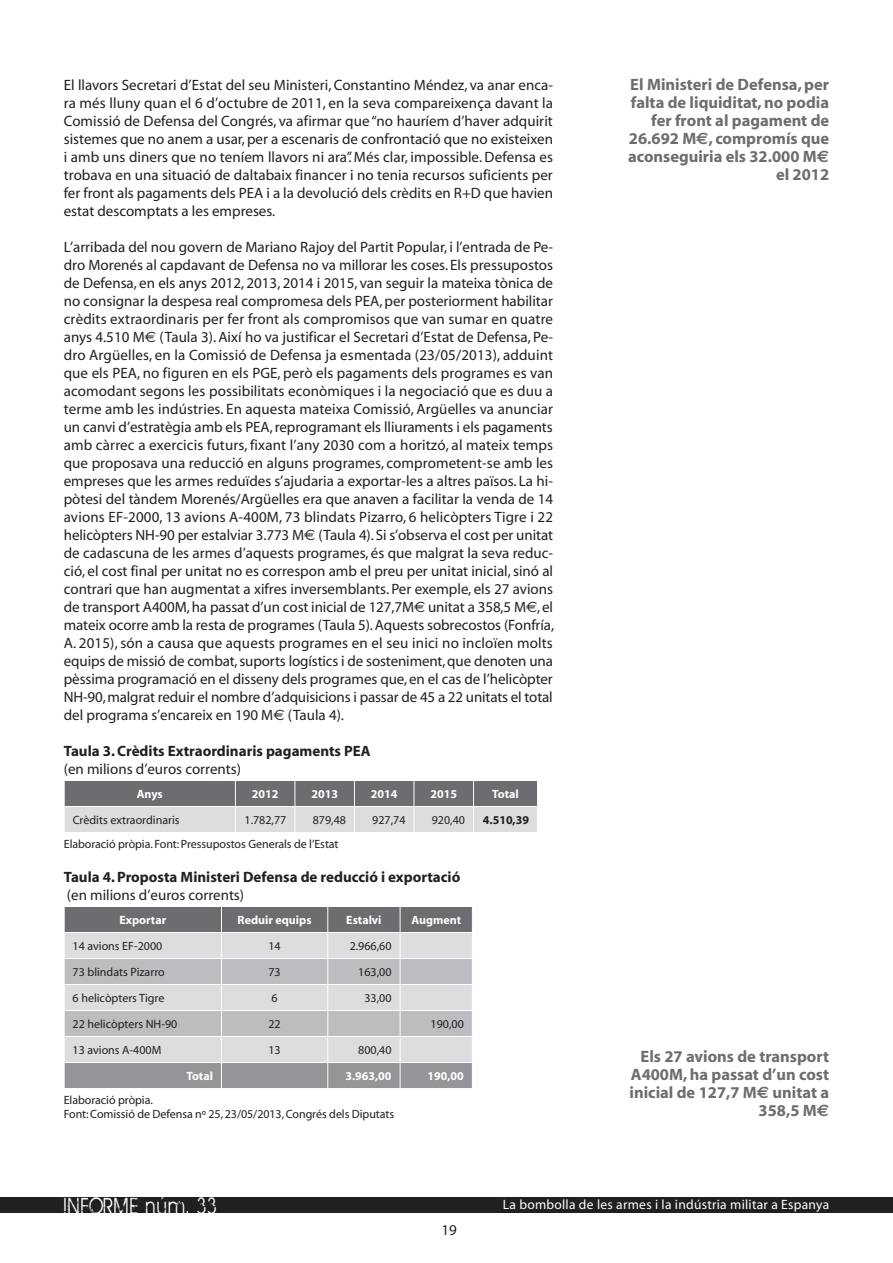
<style>
.page{position:relative;width:893px;height:1263px;background:#fff}
.page>*{position:absolute;margin:0;border:0;box-sizing:border-box;transform-origin:0 0}
.t1{font:25.2px "BIRTHOFAHERO";letter-spacing:.1em;color:#fff;scale:.83 1}
.t2{font:700 16.5px/18px "Myriad";color:#6c6d70;text-align:right}
.t3{font:15px/18px "Myriad";color:#231f20;text-align:justify}
.t4{font:700 15px "Myriad";color:#231f20}
.t5{font:13.5px "Myriad";letter-spacing:.02em;color:#fff}
.t6{font:12px/14.4px "Myriad";color:#231f20}
.t7{font:700 12px "Myriad";color:#fff}
.t8{font:700 12px "Myriad";color:#231f20}
.s1{font-family:"Euro Sans"}
</style>
<div class="page">
<div style="left:0;top:1197px;width:893px;height:16px;background:#231f20"></div>
<svg style="left:64px;top:780px;width:473px;height:52px;background:#a8a9ab"></svg>
<svg style="left:64px;top:906px;width:408px;height:182px;background:#bcbdc0"></svg>
<p class="t3" style="left:64px;top:77px;width:491px">El llavors Secretari d’Estat del seu Ministeri, Constantino Méndez, va anar enca&shy;ra més lluny quan el 6 d’octubre de 2011, en la seva compareixença davant la Comissió de Defensa del Congrés, va afirmar que “no hauríem d’haver adquirit sistemes que no anem a usar, per a escenaris de confrontació que no existeixen i amb uns diners que no teníem llavors ni ara”. Més clar, impossible. Defensa es trobava en una situació de daltabaix financer i no tenia recursos suficients per fer front als pagaments dels PEA</p>
<p class="t3" style="left:64px;top:185px;width:491px;text-indent:203px">i a la devolució dels crèdits en R+D que havien estat descomptats a les empreses.</p>
<p class="t3" style="left:64px;top:239px;width:492px">L’arribada del nou govern de Mariano Rajoy del Partit Popular, i l’entrada de Pe&shy;dro Morenés al capdavant de Defensa no va millorar les coses. Els pressupostos de Defensa, en els anys 2012, 2013, 2014 i 2015, van seguir la mateixa tònica de no consignar la despesa real compromesa dels PEA, per posteriorment habilitar crèdits extraordinaris per fer front als compromisos que van sumar en quatre anys 4.510 M<span class="s1">€</span> (Taula 3). Així ho va justificar el Secretari d’Estat de Defensa, Pe&shy;dro Argüelles, en la Comissió de Defensa ja esmentada (23/05/2013), adduint que els PEA, no figuren en els PGE, però els pagaments dels programes es van acomodant segons les possibilitats econòmiques i la negociació que es duu a terme amb les indústries. En aquesta mateixa Comissió, Argüelles va anunciar un canvi d’estratègia amb els PEA, reprogramant els lliuraments i els pagaments amb càrrec a exercicis futurs, fixant l’any 2030 com a horitzó, al mateix temps que proposava una reducció en alguns programes, comprometent-se amb les empreses que les armes reduïdes s’ajudaria a exportar-les a altres països. La hi&shy;pòtesi del tàndem Morenés/Argüelles era que anaven a facilitar la venda de 14 avions EF-2000, 13 avions A-400M, 73 blindats Pizarro, 6 helicòpters Tigre i 22 helicòpters NH-90 per estalviar 3.773 M<span class="s1">€</span> (Taula 4). Si s’observa el cost per unitat de cadascuna de les armes d’aquests programes, és que malgrat la seva reduc&shy;ció, el cost final per unitat no es correspon amb el preu per unitat inicial, sinó al contrari que han augmentat a xifres inversemblants. Per exemple, els 27 avions de transport A400M, ha passat d’un cost inicial de 127,7M<span class="s1">€</span> unitat a 358,5 M<span class="s1">€</span>, el mateix ocorre amb la resta de programes (Taula 5). Aquests sobrecostos (Fonfría, A. 2015), són a causa que aquests programes en el seu inici no incloïen molts equips de missió de combat, suports logístics i de sosteniment, que denoten una pèssima programació en el disseny dels programes que, en el cas de l’helicòpter NH-90, malgrat reduir el nombre d’adquisicions i passar de 45 a 22 unitats el total del programa s’encareix en 190 M<span class="s1">€</span> (Taula 4).</p>
<p class="t4" style="left:64px;top:743px;width:308px">Taula 3. Crèdits Extraordinaris pagaments PEA</p>
<p class="t3" style="left:64px;top:761px;width:179px">(en milions d’euros corrents)</p>
<p class="t7" style="left:137px;top:788px;width:27px">Anys</p>
<p class="t7" style="left:252px;top:788px;width:28px">2012</p>
<p class="t7" style="left:311px;top:788px;width:28px">2013</p>
<p class="t7" style="left:371px;top:788px;width:28px">2014</p>
<p class="t7" style="left:430px;top:788px;width:28px">2015</p>
<p class="t7" style="left:492px;top:788px;width:28px">Total</p>
<p class="t6" style="left:73px;top:813px;width:109px">Crèdits extraordinaris</p>
<p class="t6" style="left:245px;top:813px;width:43px">1.782,77</p>
<p class="t6" style="left:313px;top:813px;width:35px">879,48</p>
<p class="t6" style="left:372px;top:813px;width:35px">927,74</p>
<p class="t6" style="left:432px;top:813px;width:35px">920,40</p>
<p class="t8" style="left:483px;top:814px;width:48px">4.510,39</p>
<p class="t6" style="left:64px;top:837px;width:276px">Elaboració pròpia. Font: Pressupostos Generals de l’Estat</p>
<p class="t4" style="left:64px;top:869px;width:398px">Taula 4. Proposta Ministeri Defensa de reducció i exportació</p>
<p class="t3" style="left:67px;top:887px;width:179px">(en milions d’euros corrents)</p>
<p class="t7" style="left:119px;top:914px;width:48px">Exportar</p>
<p class="t7" style="left:238px;top:914px;width:76px">Reduir equips</p>
<p class="t7" style="left:346px;top:914px;width:37px">Estalvi</p>
<p class="t7" style="left:411px;top:914px;width:51px">Augment</p>
<p class="t6" style="left:73px;top:939px;width:91px">14 avions EF-2000</p>
<p class="t6" style="left:268px;top:939px;width:14px">14</p>
<p class="t6" style="left:350px;top:939px;width:43px">2.966,60</p>
<p class="t6" style="left:73px;top:965px;width:94px">73 blindats Pizarro</p>
<p class="t6" style="left:268px;top:965px;width:14px">73</p>
<p class="t6" style="left:358px;top:965px;width:35px">163,00</p>
<p class="t6" style="left:73px;top:991px;width:93px">6 helicòpters Tigre</p>
<p class="t6" style="left:272px;top:991px;width:8px">6</p>
<p class="t6" style="left:364px;top:991px;width:29px">33,00</p>
<p class="t6" style="left:73px;top:1017px;width:106px">22 helicòpters NH-90</p>
<p class="t6" style="left:268px;top:1017px;width:14px">22</p>
<p class="t6" style="left:431px;top:1017px;width:35px">190,00</p>
<p class="t6" style="left:73px;top:1043px;width:89px">13 avions A-400M</p>
<p class="t6" style="left:268px;top:1043px;width:14px">13</p>
<p class="t6" style="left:358px;top:1043px;width:35px">800,40</p>
<p class="t7" style="left:186px;top:1070px;width:28px">Total</p>
<p class="t7" style="left:345px;top:1070px;width:48px">3.963,00</p>
<p class="t7" style="left:427px;top:1070px;width:38px">190,00</p>
<p class="t6" style="left:64px;top:1093px;width:332px">Elaboració pròpia.<br>Font: Comissió de Defensa nº 25, 23/05/2013, Congrés dels Diputats</p>
<p class="t2" style="left:628px;top:76px;width:203px">El Ministeri de Defensa, per falta de liquiditat, no podia fer front al pagament de<br>26.692 M<span class="s1">€</span>, compromís que aconseguiria els 32.000 M<span class="s1">€ </span>el 2012</p>
<p class="t2" style="left:630px;top:1048px;width:201px">Els 27 avions de transport<br>A400M, ha passat d’un cost inicial de 127,7 M<span class="s1">€</span> unitat a<br>358,5 M<span class="s1">€</span></p>
<h1 class="t1" style="left:64px;top:1192px;width:185px">INFORME núm. 33</h1>
<p class="t5" style="left:503px;top:1198px;width:328px">La bombolla de les armes i la indústria militar a Espanya</p>
<p class="t3" style="left:441px;top:1222px;width:17px">19</p>
</div>
